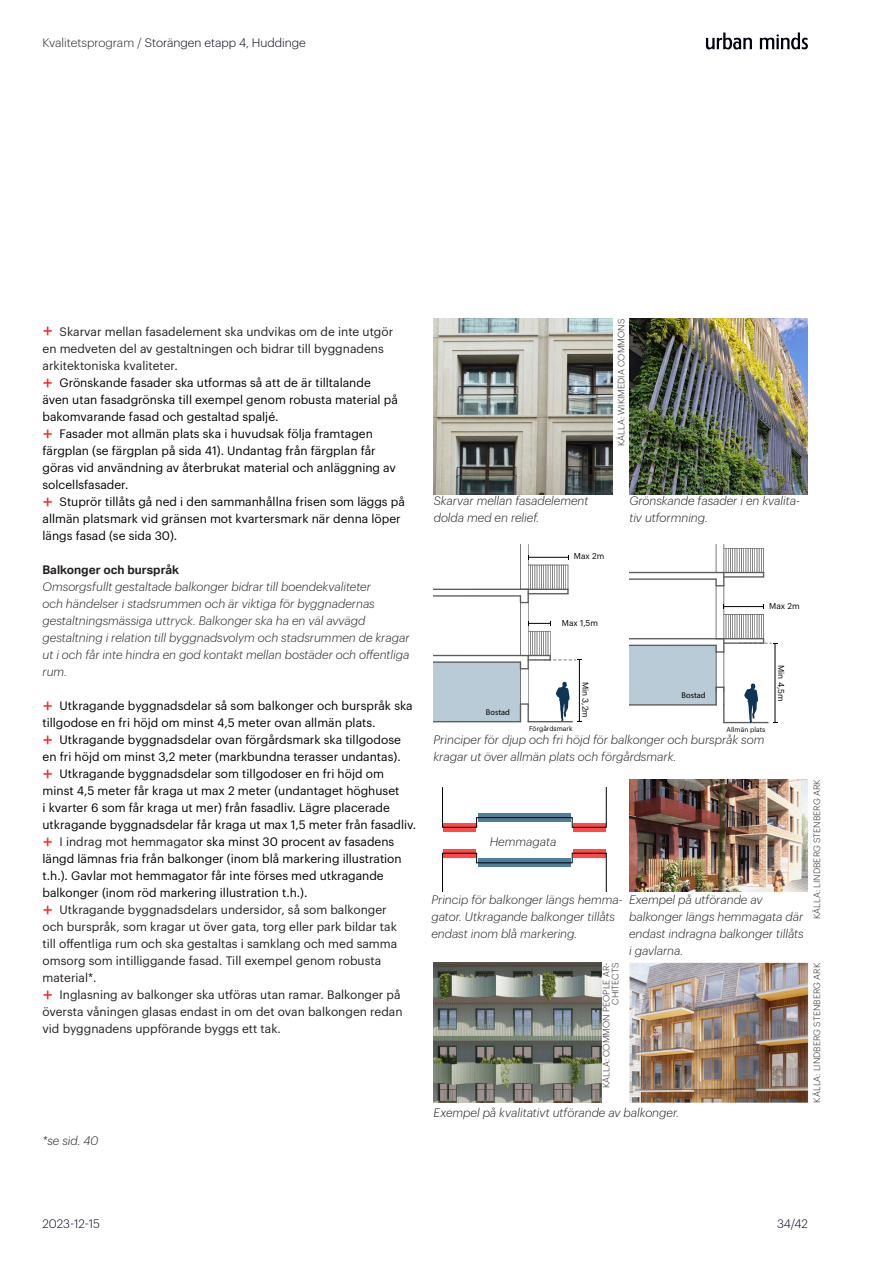
<style>
.page{position:relative;width:893px;height:1263px;background:#fff}
.page>*{position:absolute;margin:0;border:0;box-sizing:border-box;transform-origin:0 0}
.t1{font:300 20.25px "Graphik";color:#000}
.t2{font:12px/17px "Graphik";color:#000001}
.t3{font:12px/17px "Graphik";color:#231f20}
.Bildtext_Light_Italic{font:italic 300 12px/17px "Graphik";color:#231f20}
.Brödtext_Regular{font:italic 300 12px/17px "Graphik";color:#231f20}
.t4{font:300 12px "Graphik";color:#050019}
.Rubrik_3{font:700 12px "Aktiv Grotesk";color:#231f20}
.Referens_Light{font:300 9px/9px "Graphik";letter-spacing:.005em;color:#231f20;text-align:right}
.t5{font:8.4px "Graphik";color:#000}
.t6{font:italic 8.4px "Avenir LT Pro";color:#000}
.t7{font:300 8.25px "Graphik";color:#000}
.t8{font:6.75px "Graphik";color:#000}
.t9{font:5.55px "Graphik";color:#000}
.t10{font:4.8px "Graphik";color:#000}
.t11{font:3.45px "Graphik";color:#000}
.s1{color:#231f20}
.s2{font-family:"Aktiv Grotesk";font-size:18px;color:#ff1d1d}
</style>
<div class="page">
<svg style="left:706px;top:32px;width:46px;height:17px"></svg>
<svg style="left:760px;top:32px;width:48px;height:17px"></svg>
<div style="left:443px;top:823px;width:33px;height:8px;background:#ff4a4a"></div>
<div style="left:573px;top:823px;width:32px;height:8px;background:#ff4a4a"></div>
<div style="left:573px;top:849px;width:32px;height:8px;background:#ff4a4a"></div>
<div style="left:443px;top:849px;width:33px;height:8px;background:#ff4a4a"></div>
<svg style="left:442px;top:787px;width:165px;height:41px"></svg>
<svg style="left:442px;top:852px;width:165px;height:40px"></svg>
<div style="left:433px;top:662px;width:87px;height:60px;background:#b9cbd7"></div>
<hr style="left:433px;top:661px;width:87px;height:2px;background:#5c5c5c">
<hr style="left:433px;top:721px;width:87px;height:1px;background:#5c5c5c">
<hr style="left:528px;top:721px;width:44px;height:1px;background:#5c5c5c">
<hr style="left:528px;top:669px;width:1px;height:39px;background:#5c5c5c">
<hr style="left:520px;top:669px;width:1px;height:39px;background:#5c5c5c">
<hr style="left:433px;top:595px;width:87px;height:2px;background:#5c5c5c">
<hr style="left:520px;top:544px;width:1px;height:45px;background:#5c5c5c">
<hr style="left:528px;top:544px;width:1px;height:45px;background:#5c5c5c">
<hr style="left:520px;top:602px;width:1px;height:53px;background:#5c5c5c">
<hr style="left:528px;top:602px;width:1px;height:53px;background:#5c5c5c">
<hr style="left:433px;top:655px;width:87px;height:1px;background:#5c5c5c">
<hr style="left:433px;top:589px;width:87px;height:1px;background:#5c5c5c">
<svg style="left:520px;top:703px;width:9px;height:19px"></svg>
<svg style="left:556px;top:682px;width:13px;height:39px"></svg>
<svg style="left:528px;top:621px;width:23px;height:4px"></svg>
<hr style="left:579px;top:660px;width:1px;height:62px;background:#000">
<svg style="left:520px;top:631px;width:61px;height:38px"></svg>
<svg style="left:520px;top:565px;width:49px;height:38px"></svg>
<hr style="left:528px;top:557px;width:40px;height:1px;background:#000">
<img style="left:434px;top:963px;width:168px;height:140px">
<img style="left:629px;top:963px;width:179px;height:140px">
<img style="left:629px;top:779px;width:179px;height:113px">
<img style="left:434px;top:319px;width:178px;height:175px">
<img style="left:629px;top:319px;width:179px;height:175px">
<div style="left:629px;top:645px;width:87px;height:60px;background:#b9cbd7"></div>
<hr style="left:629px;top:645px;width:87px;height:1px;background:#5c5c5c">
<hr style="left:629px;top:704px;width:87px;height:2px;background:#5c5c5c">
<hr style="left:724px;top:722px;width:44px;height:1px;background:#5c5c5c">
<hr style="left:724px;top:652px;width:1px;height:40px;background:#5c5c5c">
<hr style="left:716px;top:652px;width:1px;height:40px;background:#5c5c5c">
<hr style="left:629px;top:578px;width:87px;height:2px;background:#5c5c5c">
<hr style="left:716px;top:586px;width:1px;height:53px;background:#5c5c5c">
<hr style="left:724px;top:586px;width:1px;height:53px;background:#5c5c5c">
<hr style="left:629px;top:638px;width:87px;height:1px;background:#5c5c5c">
<hr style="left:629px;top:572px;width:87px;height:1px;background:#5c5c5c">
<svg style="left:715px;top:544px;width:49px;height:42px"></svg>
<svg style="left:715px;top:686px;width:9px;height:36px"></svg>
<svg style="left:744px;top:683px;width:14px;height:39px"></svg>
<hr style="left:775px;top:643px;width:1px;height:79px;background:#000">
<svg style="left:715px;top:604px;width:62px;height:49px"></svg>
<p class="t4" style="left:43px;top:34px;width:265px"><span class="s1">Kvalitetsprogram /</span> Storängen etapp 4, Huddinge</p>
<p class="Referens_Light" style="left:616px;top:446px;width:129px;rotate:-90deg">KÄLLA: WIKIMEDIA COMMONS</p>
<p class="t3" style="left:43px;top:322px;width:352px"><span class="s2">+</span> Skarvar mellan fasadelement ska undvikas om de inte utgör en medveten del av gestaltningen och bidrar till byggnadens arkitektoniska kvaliteter.</p>
<p class="t2" style="left:43px;top:373px;width:357px"><span class="s2">+</span> Grönskande fasader ska utformas så att de är tilltalande även utan fasadgrönska till exempel genom robusta material på bakomvarande fasad och gestaltad spaljé.</p>
<p class="t2" style="left:43px;top:424px;width:355px"><span class="s2">+</span> Fasader mot allmän plats ska i huvudsak följa framtagen färgplan (se färgplan på sida 41). Undantag från färgplan får göras vid användning av återbrukat material och anläggning av solcellsfasader.</p>
<p class="t2" style="left:43px;top:492px;width:364px"><span class="s2">+</span> Stuprör tillåts gå ned i den sammanhållna frisen som läggs på allmän platsmark vid gränsen mot kvartersmark när denna löper längs fasad (se sida 30).</p>
<p class="Rubrik_3" style="left:43px;top:563px;width:138px">Balkonger och burspråk</p>
<p class="Brödtext_Regular" style="left:43px;top:577px;width:369px">Omsorgsfullt gestaltade balkonger bidrar till boendekvaliteter<br>och händelser i stadsrummen och är viktiga för byggnadernas gestaltningsmässiga uttryck. Balkonger ska ha en väl avvägd gestaltning i relation till byggnadsvolym och stadsrummen de kragar ut i och får inte hindra en god kontakt mellan bostäder och offentliga rum.</p>
<p class="t2" style="left:43px;top:696px;width:372px"><span class="s2">+</span> Utkragande byggnadsdelar så som balkonger och burspråk ska tillgodose en fri höjd om minst 4,5 meter ovan allmän plats.</p>
<p class="t2" style="left:43px;top:730px;width:360px"><span class="s2">+</span> Utkragande byggnadsdelar ovan förgårdsmark ska tillgodose en fri höjd om minst 3,2 meter (markbundna terasser undantas).</p>
<p class="t2" style="left:43px;top:764px;width:375px"><span class="s2">+</span> Utkragande byggnadsdelar som tillgodoser en fri höjd om minst 4,5 meter får kraga ut max 2 meter (undantaget höghuset<br>i kvarter 6 som får kraga ut mer) från fasadliv. Lägre placerade utkragande byggnadsdelar får kraga ut max 1,5 meter från fasadliv.</p>
<p class="t2" style="left:43px;top:832px;width:361px"><span class="s2">+</span> <span class="s1">I indrag mot hemmagato</span>r ska minst 30 procent av fasadens längd lämnas fria från balkonger (inom blå markering illustration t.h.). Gavlar mot hemmagator får inte förses med utkragande balkonger (inom röd markering illustration t.h.).</p>
<p class="t3" style="left:43px;top:900px;width:356px"><span class="s2">+</span> Utkragande byggnadsdelars undersidor, så som balkonger och burspråk, som kragar ut över gata, torg eller park bildar tak till offentliga rum och ska gestaltas i samklang och med samma omsorg som intilliggande fasad. Till exempel genom robusta material*.</p>
<p class="t3" style="left:43px;top:985px;width:361px"><span class="s2">+</span> Inglasning av balkonger ska utföras utan ramar. Balkonger på översta våningen glasas endast in om det ovan balkongen redan vid byggnadens uppförande byggs ett tak.</p>
<p class="t1" style="left:422px;top:483px;width:17px">2.</p>
<p class="Bildtext_Light_Italic" style="left:434px;top:491px;width:156px">Skarvar mellan fasadelement dolda med en relief.</p>
<p class="Bildtext_Light_Italic" style="left:629px;top:491px;width:172px">Grönskande fasader i en kvalita&shy;tiv utformning.</p>
<p class="t1" style="left:211px;top:500px;width:13px">1.</p>
<p class="t5" style="left:574px;top:550px;width:32px">Max 2m</p>
<p class="t5" style="left:769px;top:599px;width:32px">Max 2m</p>
<p class="t5" style="left:272px;top:599px;width:38px">Max 1,5m</p>
<p class="t7" style="left:334px;top:602px;width:8px">2.</p>
<p class="t7" style="left:129px;top:602px;width:6px">1.</p>
<p class="t5" style="left:562px;top:616px;width:38px">Max 1,5m</p>
<p class="t11" style="left:278px;top:622px;width:14px">Max 2m</p>
<p class="t11" style="left:273px;top:649px;width:16px">Max 1,5m</p>
<p class="t5" style="left:787px;top:665px;width:38px;rotate:90deg">Min 4,5m</p>
<p class="t5" style="left:592px;top:682px;width:37px;rotate:90deg">Min 3,2m</p>
<p class="t6" style="left:682px;top:690px;width:25px">Bostad</p>
<p class="t6" style="left:486px;top:707px;width:25px">Bostad</p>
<p class="t8" style="left:529px;top:723px;width:45px">Förgårdsmark</p>
<p class="t8" style="left:727px;top:724px;width:40px">Allmän plats</p>
<p class="Bildtext_Light_Italic" style="left:433px;top:731px;width:332px">Principer för djup och fri höjd för balkonger och burspråk som kragar ut över allmän plats och förgårdsmark.</p>
<p class="t7" style="left:138px;top:755px;width:6px">4</p>
<p class="t7" style="left:440px;top:755px;width:6px">5</p>
<p class="Referens_Light" style="left:812px;top:919px;width:141px;rotate:-90deg">KÄLLA: LINDBERG STENBERG ARK</p>
<p class="Bildtext_Light_Italic" style="left:490px;top:832px;width:68px">Hemmagata</p>
<p class="t1" style="left:233px;top:873px;width:14px">4</p>
<p class="Bildtext_Light_Italic" style="left:629px;top:890px;width:176px">Exempel på utförande av balkonger längs hemmagata där endast indragna balkonger tillåts i gavlarna.</p>
<p class="Bildtext_Light_Italic" style="left:431px;top:890px;width:193px">Princip för balkonger längs hemma&shy;gator. Utkragande balkonger tillåts endast inom blå markering.</p>
<p class="t10" style="left:478px;top:918px;width:33px">Balkong tillåts</p>
<p class="t9" style="left:167px;top:920px;width:58px">genom indragna hörn</p>
<p class="Referens_Light" style="left:601px;top:1088px;width:127px;rotate:-90deg">KÄLLA: COMMON PEOPLE AR-<br>CHITECTS</p>
<p class="Referens_Light" style="left:812px;top:1102px;width:141px;rotate:-90deg">KÄLLA: LINDBERG STENBERG ARK</p>
<p class="Bildtext_Light_Italic" style="left:43px;top:1131px;width:58px">*se sid. 40</p>
<p class="Bildtext_Light_Italic" style="left:434px;top:1103px;width:247px">Exempel på kvalitativt utförande av balkonger.</p>
<p class="t4" style="left:43px;top:1215px;width:59px">2023-12-15</p>
<p class="t4" style="left:777px;top:1215px;width:32px">34/42</p>
</div>
